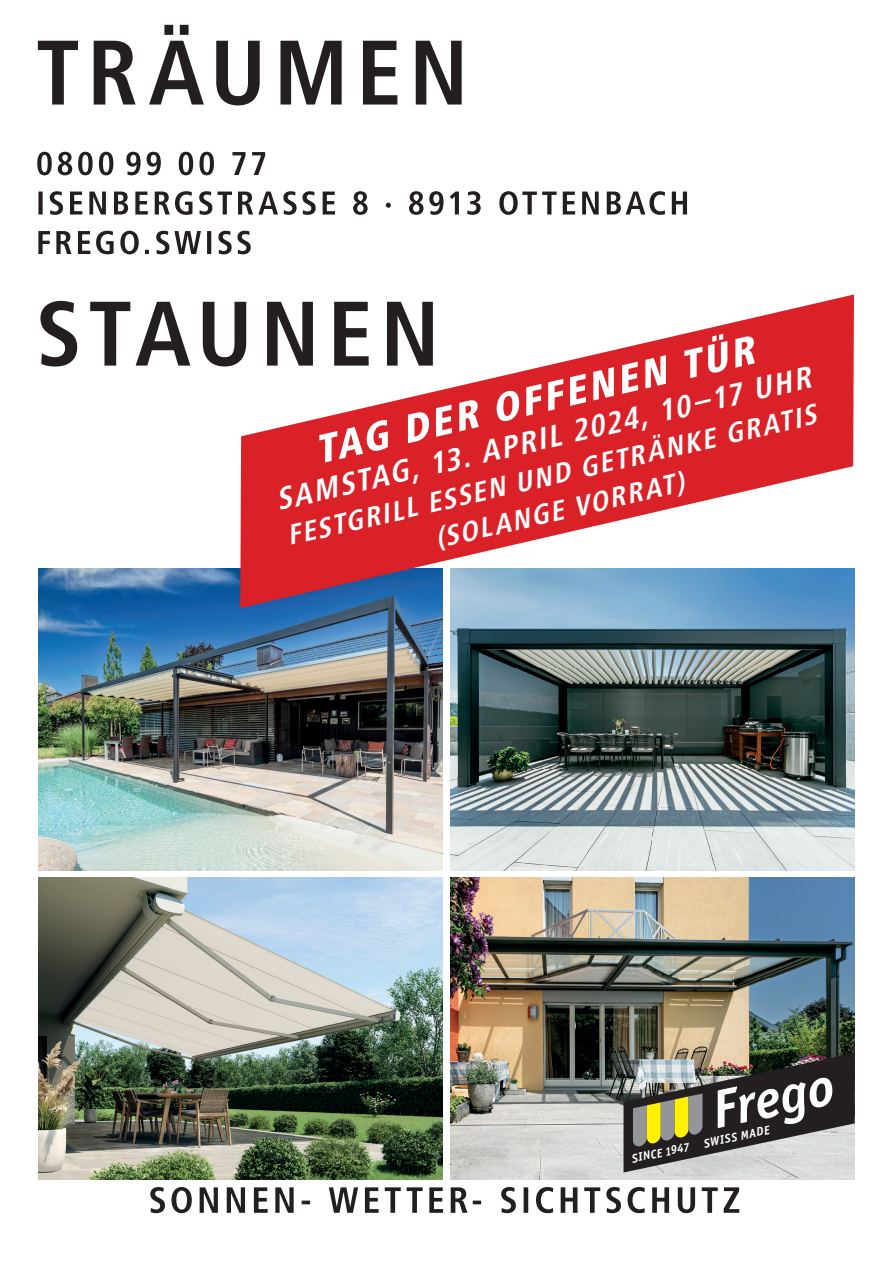
<style>
.page{position:relative;width:893px;height:1263px;background:#fff}
.page>*{position:absolute;margin:0;border:0;box-sizing:border-box;transform-origin:0 0}
.t1{font:italic 800 condensed 41.85px "Frutiger Next Pro";color:#fff}
.t2{font:italic 700 condensed 32.1px "Frutiger Next Pro";color:#fff}
.t3{font:italic 700 condensed 29.25px/36.5px "Frutiger Next Pro";color:#fff;text-align:center}
.t4{font:italic 700 12.15px "Officina Sans ITC Pro";color:#fff}
</style>
<div class="page">
<img style="left:38px;top:568px;width:405px;height:302px">
<img style="left:38px;top:877px;width:405px;height:302px">
<img style="left:450px;top:877px;width:405px;height:302px">
<img style="left:450px;top:568px;width:405px;height:302px">
<svg style="left:150px;top:1187px;width:589px;height:26px"></svg>
<svg style="left:623px;top:1053px;width:232px;height:119px;background:#79786d"></svg>
<svg style="left:40px;top:301px;width:200px;height:65px"></svg>
<svg style="left:38px;top:231px;width:213px;height:23px"></svg>
<svg style="left:38px;top:191px;width:649px;height:24px"></svg>
<svg style="left:37px;top:152px;width:228px;height:23px"></svg>
<svg style="left:38px;top:25px;width:424px;height:80px"></svg>
<svg style="left:240px;top:294px;width:614px;height:314px;fill:#da2128"></svg>
<h1 class="t1" style="left:310px;top:427px;width:450px;rotate:-13deg">TAG DER OFFENEN TÜR</h1>
<p class="t2" style="left:272px;top:482px;width:549px;rotate:-13deg">SAMSTAG, 13. APRIL 2024, 10–17 UHR</p>
<p class="t3" style="left:283px;top:518px;width:544px;rotate:-13deg">FESTGRILL ESSEN UND GETRÄNKE GRATIS (SOLANGE VORRAT)</p>
<p class="t4" style="left:631px;top:1151px;width:142px;rotate:-12deg">SINCE 1947 SWISS MADE</p>
</div>
